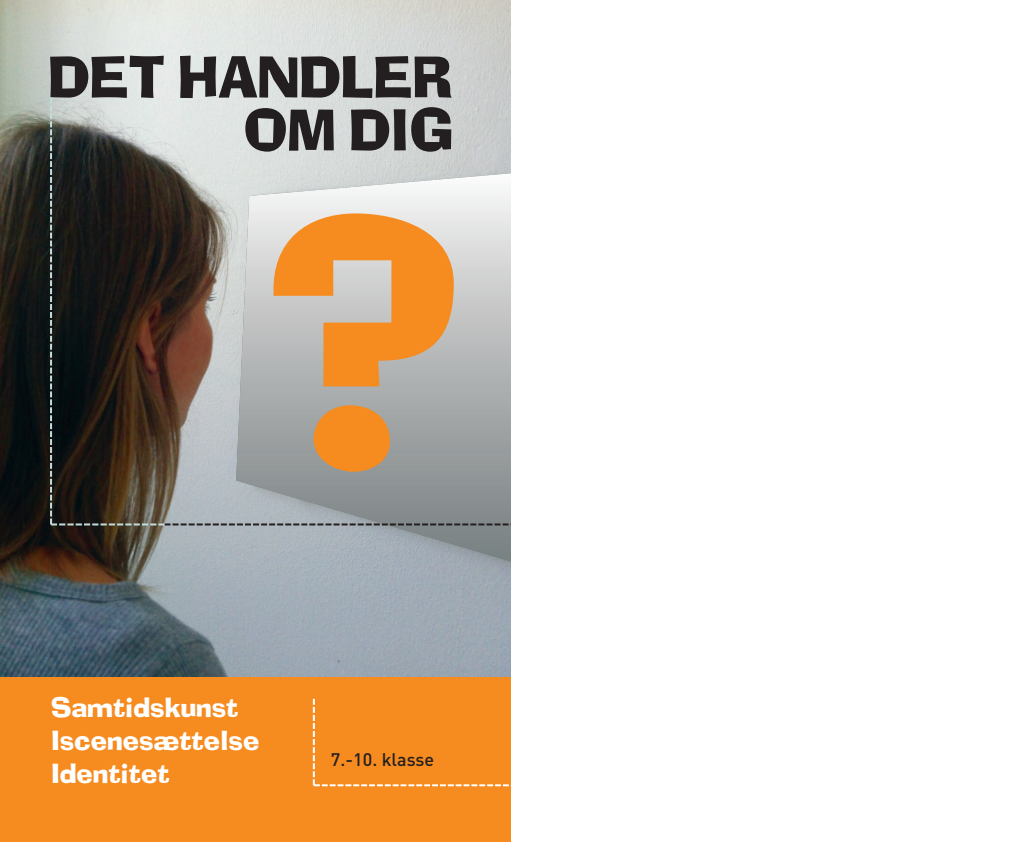
<style>
.page{position:relative;width:1021px;height:842px;background:#fff}
.page>*{position:absolute;margin:0;border:0;box-sizing:border-box;transform-origin:0 0}
.t1{font:64px/53px "Ad Lib ICG";color:#231f20;text-align:right}
.t2{font:30px/33px "Ad Lib ICG";color:#fff}
.t3{font:500 18px "DINOT";color:#231f20}
</style>
<div class="page">
<img style="left:0;top:0;width:510px;height:677px">
<div style="left:0;top:677px;width:510px;height:165px;background:#f68b1f"></div>
<svg style="left:236px;top:525px;width:274px;height:41px;background:#9ca5ac"></svg>
<svg style="left:50px;top:98px;width:460px;height:427px;background:#9d9082"></svg>
<svg style="left:313px;top:699px;width:196px;height:87px"></svg>
<h1 class="t1" style="left:48px;top:49px;width:406px">DET HANDLER<br>OM DIG</h1>
<p class="t2" style="left:51px;top:690px;width:210px">Samtidskunst<br>Iscenesættelse<br>Identitet</p>
<p class="t3" style="left:331px;top:753px;width:105px">7.-10. klasse</p>
</div>
